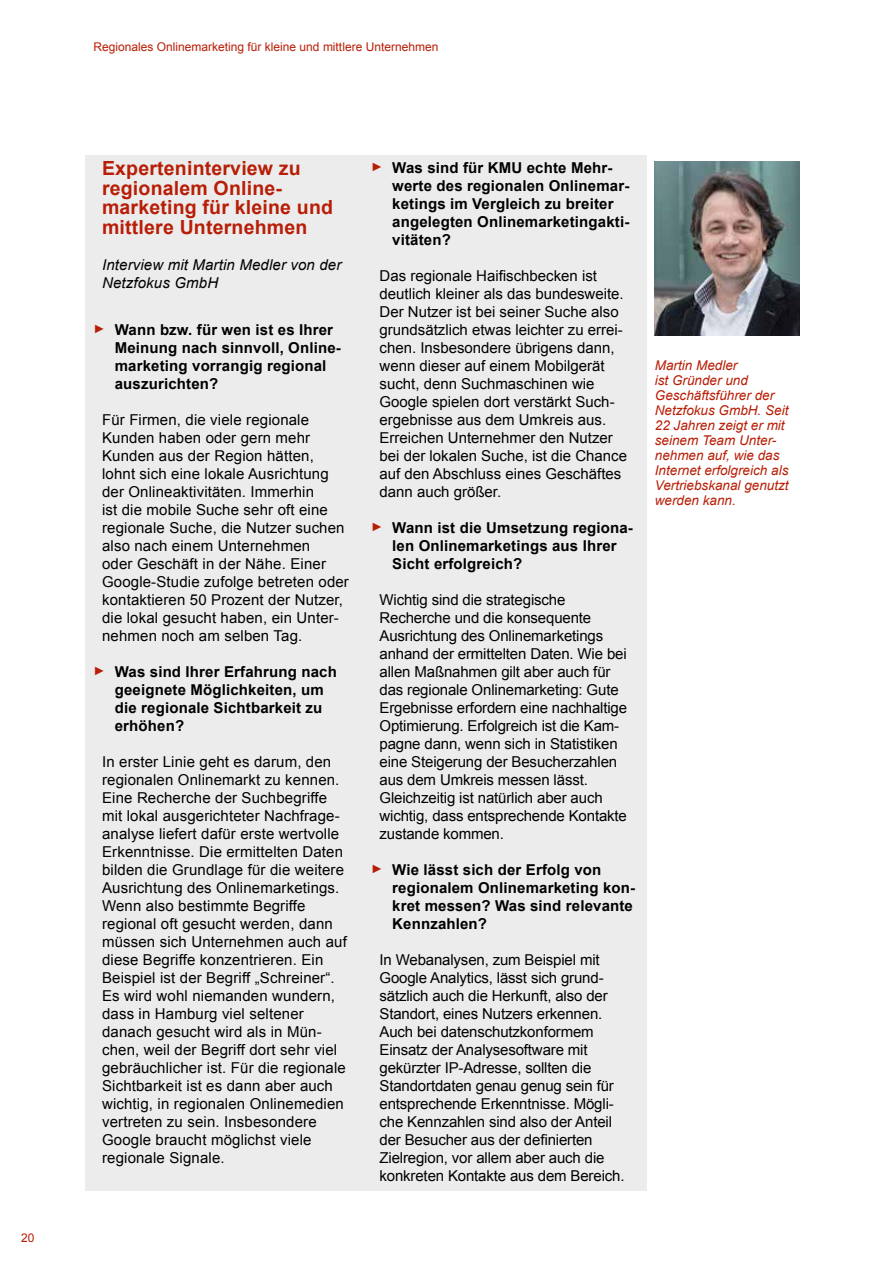
<style>
.page{position:relative;width:893px;height:1263px;background:#fff}
.page>*{position:absolute;margin:0;border:0;box-sizing:border-box;transform-origin:0 0}
.t1{font:700 19.5px/19.5px "Arial";letter-spacing:.01em;color:#b81e06}
.t2{font:15px/18px "Arial";color:#000}
.t3{font:700 15px/18px "Arial";letter-spacing:.01em;color:#000}
.t4{font:italic 15px/18px "Arial";letter-spacing:.01em;color:#000}
.t5{font:italic 13.5px/15px "Arial";color:#b81e06}
.t6{font:12px "Arial";color:#b81e06}
.s1{font-weight:400;font-size:12px;color:#b81e06}
</style>
<div class="page">
<div style="left:85px;top:155px;width:561px;height:1035px;background:#ececed"></div>
<img style="left:655px;top:161px;width:144px;height:174px">
<p class="t6" style="left:21px;top:1230px;width:15px">20</p>
<p class="t6" style="left:94px;top:39px;width:346px">Regionales Onlinemarketing für kleine und mittlere Unternehmen</p>
<h1 class="t1" style="left:102px;top:159px;width:232px">Experteninterview zu regionalem Online&shy;marketing für kleine und mittlere Unternehmen</h1>
<p class="t4" style="left:102px;top:256px;width:241px">Interview mit Martin Medler von der<br>Netzfokus GmbH</p>
<p class="t3" style="left:115px;top:321px;width:228px;text-indent:-21px"><span class="s1">►</span> Wann bzw. für wen ist es Ihrer<br>Meinung nach sinnvoll, Online&shy;marketing vorrangig regional auszurichten?</p>
<p class="t2" style="left:102px;top:411px;width:248px">Für Firmen, die viele regionale<br>Kunden haben oder gern mehr<br>Kunden aus der Region hätten, lohnt sich eine lokale Ausrichtung der Onlineaktivitäten. Immerhin<br>ist die mobile Suche sehr oft eine regionale Suche, die Nutzer suchen also nach einem Unternehmen<br>oder Geschäft in der Nähe. Einer<br>Google-Studie zufolge betreten oder kontaktieren 50 Prozent der Nutzer, die lokal gesucht haben, ein Unter&shy;nehmen noch am selben Tag.</p>
<p class="t3" style="left:115px;top:663px;width:224px;text-indent:-21px"><span class="s1">►</span> Was sind Ihrer Erfahrung nach geeignete Möglichkeiten, um die regionale Sichtbarkeit zu erhöhen?</p>
<p class="t2" style="left:102px;top:753px;width:246px">In erster Linie geht es darum, den regionalen Onlinemarkt zu kennen.<br>Eine Recherche der Suchbegriffe mit lokal ausgerichteter Nachfrage&shy;analyse liefert dafür erste wertvolle Erkenntnisse. Die ermittelten Daten bilden die Grundlage für die weitere Ausrichtung des Onlinemarketings.<br>Wenn also bestimmte Begriffe regional oft gesucht werden, dann müssen sich Unternehmen auch auf diese Begriffe konzentrieren. Ein Beispiel ist der Begriff „Schreiner“.<br>Es wird wohl niemanden wundern, dass in Hamburg viel seltener danach gesucht wird als in Mün&shy;chen, weil der Begriff dort sehr viel gebräuchlicher ist. Für die regionale Sichtbarkeit ist es dann aber auch wichtig, in regionalen Onlinemedien vertreten zu sein. Insbesondere Google braucht möglichst viele regionale Signale.</p>
<p class="t3" style="left:392px;top:159px;width:239px;text-indent:-21px"><span class="s1">►</span> Was sind für KMU echte Mehr&shy;werte des regionalen Onlinemar&shy;ketings im Vergleich zu breiter angelegten Onlinemarketingakti&shy;vitäten?</p>
<p class="t2" style="left:379px;top:267px;width:249px">Das regionale Haifischbecken ist deutlich kleiner als das bundesweite.<br>Der Nutzer ist bei seiner Suche also grundsätzlich etwas leichter zu errei&shy;chen. Insbesondere übrigens dann, wenn dieser auf einem Mobilgerät sucht, denn Suchmaschinen wie Google spielen dort verstärkt Such&shy;ergebnisse aus dem Umkreis aus.<br>Erreichen Unternehmer den Nutzer bei der lokalen Suche, ist die Chance auf den Abschluss eines Geschäftes dann auch größer.</p>
<p class="t3" style="left:392px;top:519px;width:242px;text-indent:-21px"><span class="s1">►</span> Wann ist die Umsetzung regiona&shy;len Onlinemarketings aus Ihrer<br>Sicht erfolgreich?</p>
<p class="t2" style="left:379px;top:591px;width:249px">Wichtig sind die strategische Recherche und die konsequente Ausrichtung des Onlinemarketings anhand der ermittelten Daten. Wie bei allen Maßnahmen gilt aber auch für das regionale Onlinemarketing: Gute Ergebnisse erfordern eine nachhaltige Optimierung. Erfolgreich ist die Kam&shy;pagne dann, wenn sich in Statistiken eine Steigerung der Besucherzahlen aus dem Umkreis messen lässt.<br>Gleichzeitig ist natürlich aber auch wichtig, dass entsprechende Kontakte zustande kommen.</p>
<p class="t3" style="left:392px;top:861px;width:244px;text-indent:-21px"><span class="s1">►</span> Wie lässt sich der Erfolg von regionalem Onlinemarketing kon&shy;kret messen? Was sind relevante<br>Kennzahlen?</p>
<p class="t2" style="left:379px;top:951px;width:247px">In Webanalysen, zum Beispiel mit Google Analytics, lässt sich grund&shy;sätzlich auch die Herkunft, also der Standort, eines Nutzers erkennen.<br>Auch bei datenschutzkonformem Einsatz der Analysesoftware mit gekürzter IP-Adresse, sollten die Standortdaten genau genug sein für entsprechende Erkenntnisse. Mögli&shy;che Kennzahlen sind also der Anteil der Besucher aus der definierten Zielregion, vor allem aber auch die konkreten Kontakte aus dem Bereich.</p>
<p class="t5" style="left:655px;top:358px;width:135px">Martin Medler<br>ist Gründer und<br>Geschäftsführer der<br>Netzfokus GmbH. Seit<br>22 Jahren zeigt er mit seinem Team Unter&shy;nehmen auf, wie das<br>Internet erfolgreich als<br>Vertriebskanal genutzt werden kann.</p>
</div>
